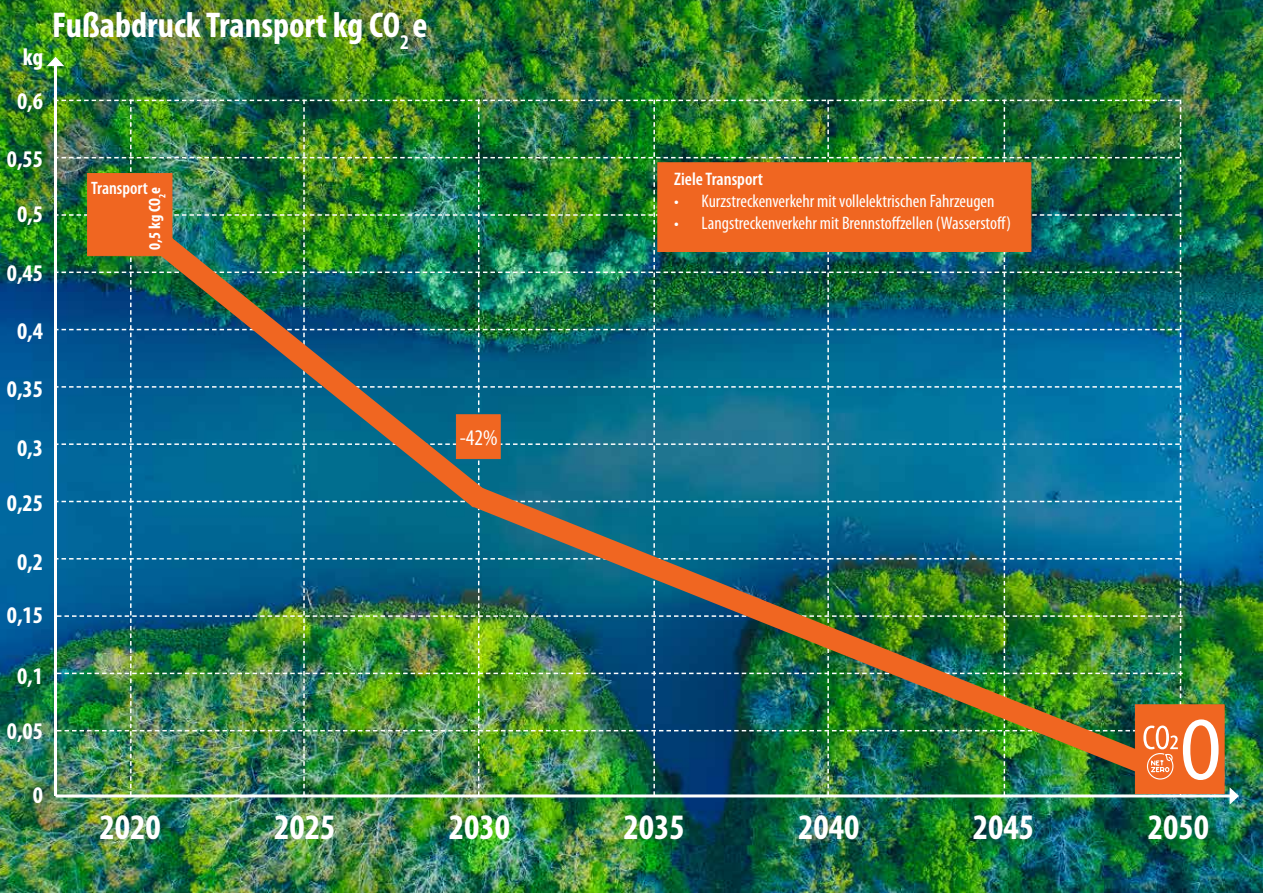
<style>
.page{position:relative;width:1263px;height:893px;background:#fff}
.page>*{position:absolute;margin:0;border:0;box-sizing:border-box;transform-origin:0 0}
.t1{font:700 condensed 36px "Myriad Pro";color:#fff}
.t2{font:700 condensed 24px/52.8px "Myriad Pro";color:#fff;text-align:center}
.t3{font:condensed 22.5px "Myriad Pro";color:#fff}
.t4{font:condensed 18.15px "Myriad Pro";color:#fff}
.t5{font:600 condensed 18.15px "Myriad Pro";color:#fff}
.t6{font:600 condensed 18px "Myriad Pro";color:#fff}
.t7{font:700 condensed 16.5px "Myriad Pro";color:#fff}
</style>
<div class="page">
<img style="left:0;top:0;width:1263px;height:893px">
<hr style="left:55px;top:794px;width:1177px;height:3px;background:#fff">
<svg style="left:1229px;top:787px;width:10px;height:18px"></svg>
<img style="left:447px;top:797px;width:763px;height:9px">
<div style="left:1135px;top:704px;width:89px;height:90px;background:#f06621"></div>
<img style="left:57px;top:100px;width:1161px;height:695px">
<hr style="left:54px;top:63px;width:3px;height:733px;background:#fff">
<svg style="left:47px;top:57px;width:17px;height:9px"></svg>
<div style="left:87px;top:173px;width:85px;height:83px;background:#f06621;border:1px solid #f06621"></div>
<div style="left:657px;top:162px;width:374px;height:90px;background:#f06621;border:1px solid #f06621"></div>
<h2 class="t2" style="left:23px;top:31px;width:22px">kg</h2>
<h2 class="t2" style="left:17px;top:75px;width:28px">0,6</h2>
<h1 class="t1" style="left:52px;top:5px;width:377px">Fußabdruck Transport kg CO<sub>2</sub> e</h1>
<h2 class="t2" style="left:7px;top:133px;width:38px">0,55</h2>
<h2 class="t2" style="left:17px;top:188px;width:28px">0,5</h2>
<h2 class="t2" style="left:7px;top:247px;width:38px">0,45</h2>
<h2 class="t2" style="left:17px;top:305px;width:28px">0,4</h2>
<h2 class="t2" style="left:7px;top:363px;width:38px">0,35</h2>
<p class="t6" style="left:91px;top:178px;width:58px">Transport</p>
<p class="t7" style="left:145px;top:250px;width:64px;rotate:-90deg">0,5 kg CO<sub>2</sub>e</p>
<h2 class="t2" style="left:17px;top:422px;width:28px">0,3</h2>
<h2 class="t2" style="left:7px;top:477px;width:38px">0,25</h2>
<h2 class="t2" style="left:7px;top:536px;width:38px">0,2<br>0,15</h2>
<h2 class="t2" style="left:17px;top:650px;width:28px">0,1</h2>
<h2 class="t2" style="left:7px;top:705px;width:38px">0,05</h2>
<p class="t3" style="left:460px;top:425px;width:40px">-42%</p>
<p class="t5" style="left:674px;top:169px;width:90px">Ziele Transport</p>
<p class="t4" style="left:674px;top:191px;width:322px">• Kurzstreckenverkehr mit vollelektrischen Fahrzeugen</p>
<p class="t4" style="left:674px;top:213px;width:338px">• Langstreckenverkehr mit Brennstoffzellen (Wasserstoff)</p>
<h2 class="t2" style="left:33px;top:768px;width:12px">0</h2>
<h1 class="t1" style="left:99px;top:807px;width:63px">2020</h1>
<h1 class="t1" style="left:274px;top:807px;width:63px">2025</h1>
<h1 class="t1" style="left:449px;top:807px;width:63px">2030</h1>
<h1 class="t1" style="left:798px;top:807px;width:63px">2040</h1>
<h1 class="t1" style="left:973px;top:807px;width:63px">2045</h1>
<h1 class="t1" style="left:1148px;top:807px;width:63px">2050</h1>
<h1 class="t1" style="left:623px;top:807px;width:63px">2035</h1>
</div>
